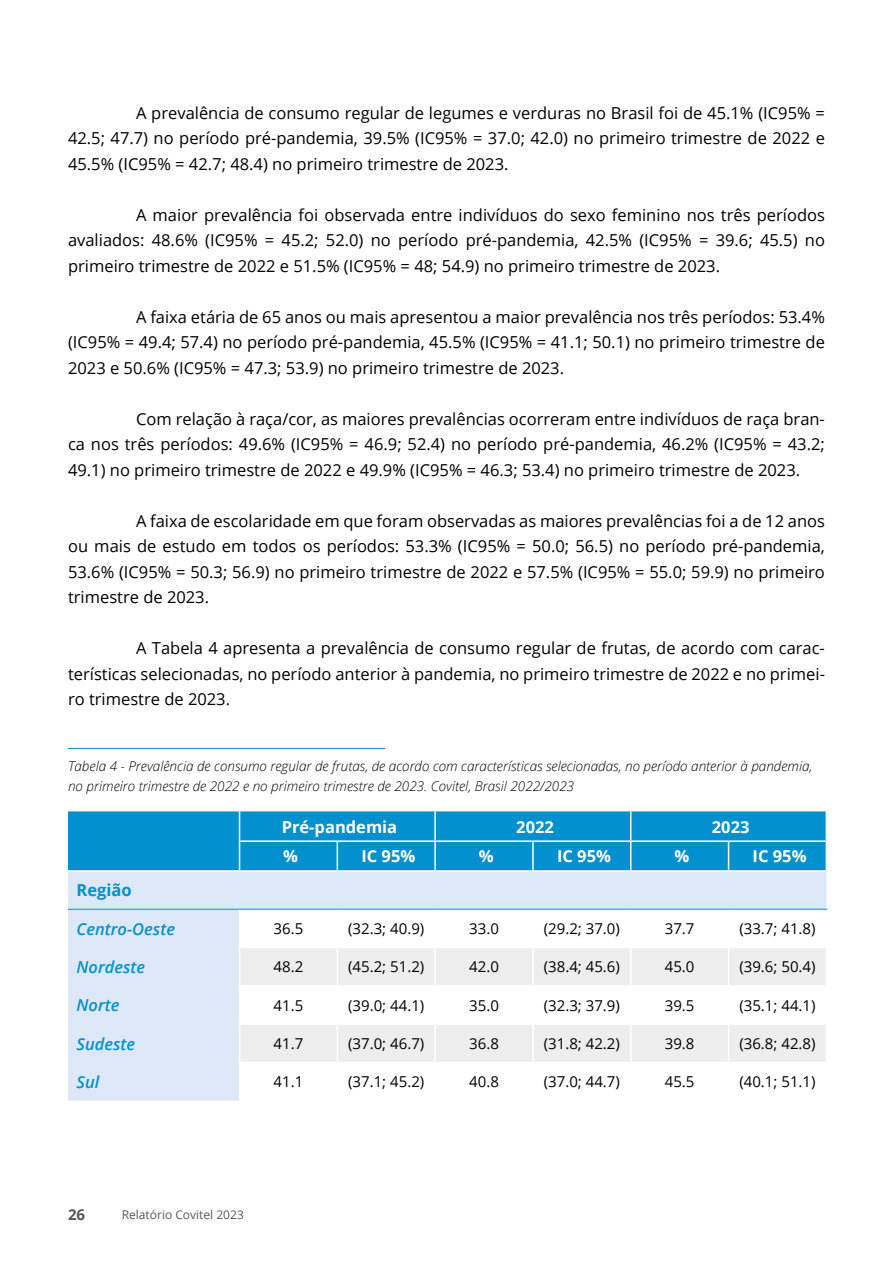
<style>
.page{position:relative;width:893px;height:1263px;background:#fff}
.page>*{position:absolute;margin:0;border:0;box-sizing:border-box;transform-origin:0 0}
.t1{font:16.5px/25.5px "Open Sans";color:#000;text-align:justify}
.t2{font:700 16.5px "Open Sans";color:#fff}
.t3{font:italic 600 16.5px "Open Sans";color:#0390ce}
.t4{font:700 16.5px "Open Sans";color:#0390ce}
.t5{font:15px "Open Sans";color:#000}
.t6{font:700 15px "Open Sans";color:#575756}
.t7{font:italic 300 13.5px/19.5px "Open Sans";color:#000}
.t8{font:12px "Open Sans";color:#575756}
</style>
<div class="page">
<div style="left:68px;top:811px;width:758px;height:59px;background:#0390ce"></div>
<svg style="left:68px;top:872px;width:758px;height:228px;fill:#dde8f7"></svg>
<svg style="left:240px;top:948px;width:586px;height:113px;fill:#ededed"></svg>
<hr style="left:239px;top:909px;width:1px;height:38px;background:#fff">
<hr style="left:239px;top:947px;width:98px;height:1px;background:#fff">
<hr style="left:239px;top:948px;width:1px;height:37px;background:#fff">
<hr style="left:337px;top:947px;width:98px;height:1px;background:#fff">
<hr style="left:435px;top:947px;width:98px;height:1px;background:#fff">
<hr style="left:533px;top:947px;width:98px;height:1px;background:#fff">
<hr style="left:631px;top:947px;width:98px;height:1px;background:#fff">
<hr style="left:729px;top:947px;width:98px;height:1px;background:#fff">
<hr style="left:239px;top:985px;width:98px;height:1px;background:#fff">
<hr style="left:239px;top:986px;width:1px;height:37px;background:#fff">
<hr style="left:337px;top:985px;width:98px;height:1px;background:#fff">
<hr style="left:435px;top:985px;width:98px;height:1px;background:#fff">
<hr style="left:533px;top:985px;width:98px;height:1px;background:#fff">
<hr style="left:631px;top:985px;width:98px;height:1px;background:#fff">
<hr style="left:729px;top:985px;width:98px;height:1px;background:#fff">
<hr style="left:239px;top:1023px;width:98px;height:2px;background:#fff">
<hr style="left:239px;top:1025px;width:1px;height:36px;background:#fff">
<hr style="left:337px;top:1023px;width:98px;height:2px;background:#fff">
<hr style="left:435px;top:1023px;width:98px;height:2px;background:#fff">
<hr style="left:533px;top:1023px;width:98px;height:2px;background:#fff">
<hr style="left:631px;top:1023px;width:98px;height:2px;background:#fff">
<hr style="left:729px;top:1023px;width:98px;height:2px;background:#fff">
<hr style="left:239px;top:1061px;width:98px;height:2px;background:#fff">
<hr style="left:239px;top:1063px;width:1px;height:37px;background:#fff">
<hr style="left:337px;top:1061px;width:98px;height:2px;background:#fff">
<hr style="left:435px;top:1061px;width:98px;height:2px;background:#fff">
<hr style="left:533px;top:1061px;width:98px;height:2px;background:#fff">
<hr style="left:631px;top:1061px;width:98px;height:2px;background:#fff">
<hr style="left:729px;top:1061px;width:98px;height:2px;background:#fff">
<hr style="left:239px;top:811px;width:1px;height:30px;background:#fff">
<hr style="left:434px;top:811px;width:2px;height:29px;background:#fff">
<svg style="left:239px;top:841px;width:1px;height:29px"></svg>
<svg style="left:337px;top:842px;width:1px;height:28px"></svg>
<hr style="left:532px;top:842px;width:2px;height:28px;background:#fff">
<svg style="left:728px;top:842px;width:1px;height:28px"></svg>
<hr style="left:240px;top:840px;width:97px;height:2px;background:#fff">
<hr style="left:337px;top:840px;width:98px;height:2px;background:#fff">
<hr style="left:435px;top:840px;width:98px;height:2px;background:#fff">
<hr style="left:533px;top:840px;width:98px;height:2px;background:#fff">
<hr style="left:434px;top:842px;width:2px;height:28px;background:#fff">
<hr style="left:631px;top:840px;width:98px;height:2px;background:#fff">
<hr style="left:729px;top:840px;width:97px;height:2px;background:#fff">
<svg style="left:630px;top:811px;width:1px;height:59px"></svg>
<hr style="left:337px;top:909px;width:1px;height:38px;background:#fff">
<hr style="left:434px;top:909px;width:2px;height:38px;background:#fff">
<hr style="left:532px;top:909px;width:2px;height:38px;background:#fff">
<hr style="left:630px;top:909px;width:1px;height:38px;background:#fff">
<hr style="left:728px;top:909px;width:1px;height:38px;background:#fff">
<hr style="left:337px;top:948px;width:1px;height:37px;background:#fff">
<hr style="left:434px;top:948px;width:2px;height:37px;background:#fff">
<hr style="left:532px;top:948px;width:2px;height:37px;background:#fff">
<hr style="left:630px;top:948px;width:1px;height:37px;background:#fff">
<hr style="left:728px;top:948px;width:1px;height:37px;background:#fff">
<hr style="left:337px;top:986px;width:1px;height:37px;background:#fff">
<hr style="left:434px;top:986px;width:2px;height:37px;background:#fff">
<hr style="left:532px;top:986px;width:2px;height:37px;background:#fff">
<hr style="left:630px;top:986px;width:1px;height:37px;background:#fff">
<hr style="left:728px;top:986px;width:1px;height:37px;background:#fff">
<hr style="left:337px;top:1025px;width:1px;height:36px;background:#fff">
<hr style="left:434px;top:1025px;width:2px;height:36px;background:#fff">
<hr style="left:532px;top:1025px;width:2px;height:36px;background:#fff">
<hr style="left:630px;top:1025px;width:1px;height:36px;background:#fff">
<hr style="left:728px;top:1025px;width:1px;height:36px;background:#fff">
<hr style="left:337px;top:1063px;width:1px;height:37px;background:#fff">
<hr style="left:434px;top:1063px;width:2px;height:37px;background:#fff">
<hr style="left:532px;top:1063px;width:2px;height:37px;background:#fff">
<hr style="left:630px;top:1063px;width:1px;height:37px;background:#fff">
<hr style="left:728px;top:1063px;width:1px;height:37px;background:#fff">
<hr style="left:68px;top:909px;width:172px;height:1px;background:#0390ce">
<hr style="left:240px;top:909px;width:97px;height:1px;background:#0390ce">
<hr style="left:337px;top:909px;width:98px;height:1px;background:#0390ce">
<hr style="left:435px;top:909px;width:98px;height:1px;background:#0390ce">
<hr style="left:533px;top:909px;width:98px;height:1px;background:#0390ce">
<hr style="left:631px;top:909px;width:98px;height:1px;background:#0390ce">
<hr style="left:729px;top:909px;width:98px;height:1px;background:#0390ce">
<hr style="left:68px;top:748px;width:317px;height:1px;background:#0390ce">
<p class="t1" style="left:68px;top:100px;width:758px;text-indent:68px">A prevalência de consumo regular de legumes e verduras no Brasil foi de 45.1% (IC95% = 42.5; 47.7) no período pré-pandemia, 39.5% (IC95% = 37.0; 42.0) no primeiro trimestre de 2022 e 45.5% (IC95% = 42.7; 48.4) no primeiro trimestre de 2023.</p>
<p class="t1" style="left:68px;top:202px;width:758px;text-indent:68px">A maior prevalência foi observada entre indivíduos do sexo feminino nos três períodos avaliados: 48.6% (IC95% = 45.2; 52.0) no período pré-pandemia, 42.5% (IC95% = 39.6; 45.5) no primeiro trimestre de 2022 e 51.5% (IC95% = 48; 54.9) no primeiro trimestre de 2023.</p>
<p class="t1" style="left:68px;top:304px;width:758px;text-indent:68px">A faixa etária de 65 anos ou mais apresentou a maior prevalência nos três períodos: 53.4% (IC95% = 49.4; 57.4) no período pré-pandemia, 45.5% (IC95% = 41.1; 50.1) no primeiro trimestre de 2023 e 50.6% (IC95% = 47.3; 53.9) no primeiro trimestre de 2023.</p>
<p class="t1" style="left:68px;top:406px;width:758px;text-indent:68px">Com relação à raça/cor, as maiores prevalências ocorreram entre indivíduos de raça bran&shy;ca nos três períodos: 49.6% (IC95% = 46.9; 52.4) no período pré-pandemia, 46.2% (IC95% = 43.2; 49.1) no primeiro trimestre de 2022 e 49.9% (IC95% = 46.3; 53.4) no primeiro trimestre de 2023.</p>
<p class="t1" style="left:68px;top:508px;width:758px;text-indent:68px">A faixa de escolaridade em que foram observadas as maiores prevalências foi a de 12 anos ou mais de estudo em todos os períodos: 53.3% (IC95% = 50.0; 56.5) no período pré-pandemia, 53.6% (IC95% = 50.3; 56.9) no primeiro trimestre de 2022 e 57.5% (IC95% = 55.0; 59.9) no primeiro trimestre de 2023.</p>
<p class="t1" style="left:68px;top:635px;width:758px;text-indent:68px">A Tabela 4 apresenta a prevalência de consumo regular de frutas, de acordo com carac&shy;terísticas selecionadas, no período anterior à pandemia, no primeiro trimestre de 2022 e no primei&shy;ro trimestre de 2023.</p>
<p class="t7" style="left:68px;top:756px;width:746px">Tabela 4 - Prevalência de consumo regular de frutas, de acordo com características selecionadas, no período anterior à pandemia, no primeiro trimestre de 2022 e no primeiro trimestre de 2023. Covitel, Brasil 2022/2023</p>
<p class="t2" style="left:282px;top:815px;width:117px">Pré-pandemia</p>
<p class="t2" style="left:516px;top:815px;width:39px">2022</p>
<p class="t2" style="left:712px;top:815px;width:39px">2023</p>
<p class="t2" style="left:283px;top:845px;width:16px">%</p>
<p class="t2" style="left:361px;top:845px;width:55px">IC 95%</p>
<p class="t2" style="left:479px;top:845px;width:16px">%</p>
<p class="t2" style="left:557px;top:845px;width:55px">IC 95%</p>
<p class="t2" style="left:674px;top:845px;width:16px">%</p>
<p class="t2" style="left:753px;top:845px;width:55px">IC 95%</p>
<p class="t4" style="left:77px;top:879px;width:57px">Região</p>
<p class="t3" style="left:77px;top:917px;width:100px">Centro-Oeste</p>
<p class="t5" style="left:274px;top:918px;width:31px">36.5</p>
<p class="t5" style="left:348px;top:918px;width:78px">(32.3; 40.9)</p>
<p class="t5" style="left:469px;top:918px;width:31px">33.0</p>
<p class="t5" style="left:544px;top:918px;width:78px">(29.2; 37.0)</p>
<p class="t5" style="left:665px;top:918px;width:31px">37.7</p>
<p class="t5" style="left:739px;top:918px;width:78px">(33.7; 41.8)</p>
<p class="t3" style="left:77px;top:956px;width:70px">Nordeste</p>
<p class="t5" style="left:274px;top:957px;width:31px">48.2</p>
<p class="t5" style="left:348px;top:957px;width:78px">(45.2; 51.2)</p>
<p class="t5" style="left:469px;top:957px;width:31px">42.0</p>
<p class="t5" style="left:544px;top:957px;width:78px">(38.4; 45.6)</p>
<p class="t5" style="left:665px;top:957px;width:31px">45.0</p>
<p class="t5" style="left:739px;top:957px;width:78px">(39.6; 50.4)</p>
<p class="t3" style="left:77px;top:994px;width:44px">Norte</p>
<p class="t5" style="left:274px;top:995px;width:31px">41.5</p>
<p class="t5" style="left:348px;top:995px;width:78px">(39.0; 44.1)</p>
<p class="t5" style="left:469px;top:995px;width:31px">35.0</p>
<p class="t5" style="left:544px;top:995px;width:78px">(32.3; 37.9)</p>
<p class="t5" style="left:665px;top:995px;width:31px">39.5</p>
<p class="t5" style="left:739px;top:995px;width:78px">(35.1; 44.1)</p>
<p class="t3" style="left:77px;top:1032px;width:60px">Sudeste</p>
<p class="t5" style="left:274px;top:1033px;width:31px">41.7</p>
<p class="t5" style="left:348px;top:1033px;width:78px">(37.0; 46.7)</p>
<p class="t5" style="left:469px;top:1033px;width:31px">36.8</p>
<p class="t5" style="left:544px;top:1033px;width:78px">(31.8; 42.2)</p>
<p class="t5" style="left:665px;top:1033px;width:31px">39.8</p>
<p class="t5" style="left:739px;top:1033px;width:78px">(36.8; 42.8)</p>
<p class="t3" style="left:77px;top:1070px;width:24px">Sul</p>
<p class="t5" style="left:274px;top:1071px;width:31px">41.1</p>
<p class="t5" style="left:348px;top:1071px;width:78px">(37.1; 45.2)</p>
<p class="t5" style="left:469px;top:1071px;width:31px">40.8</p>
<p class="t5" style="left:544px;top:1071px;width:78px">(37.0; 44.7)</p>
<p class="t5" style="left:665px;top:1071px;width:31px">45.5</p>
<p class="t5" style="left:739px;top:1071px;width:78px">(40.1; 51.1)</p>
<p class="t6" style="left:68px;top:1204px;width:19px">26</p>
<p class="t8" style="left:122px;top:1207px;width:124px">Relatório Covitel 2023</p>
</div>
